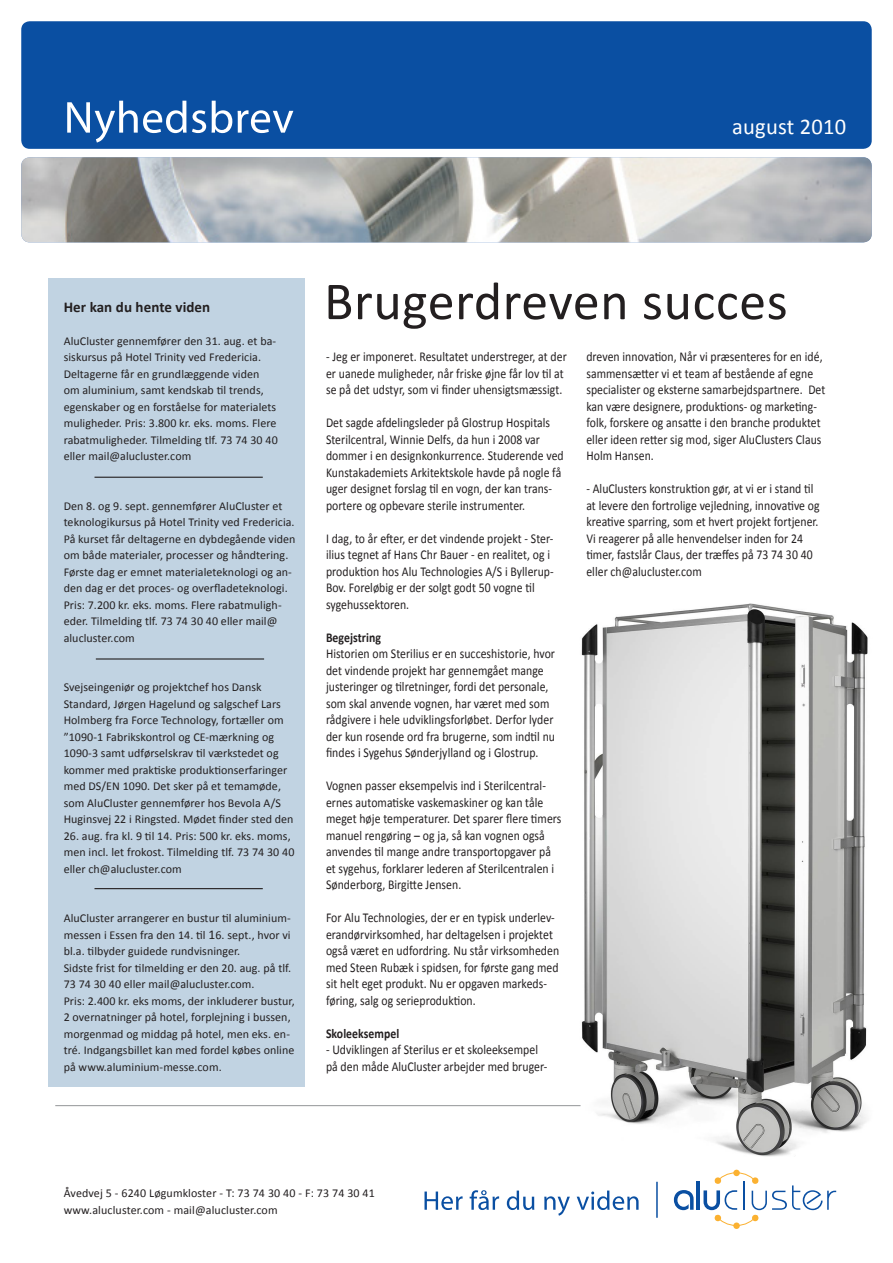
<style>
.page{position:relative;width:893px;height:1263px;background:#fff}
.page>*{position:absolute;margin:0;border:0;box-sizing:border-box;transform-origin:0 0}
.Underrubrik{font:54px "Calibri";letter-spacing:.01em;color:#231f20}
.Rubrik{font:22.5px "Calibri";letter-spacing:.01em;color:#fff}
.brødtekst{font:700 15px "Calibri";letter-spacing:.005em;color:#231f20}
.brødtekst-2{font:13.5px/16.5px "Calibri";letter-spacing:.005em;color:#231f20;scale:.87 1}
.brødtekst-3{font:700 13.5px "Calibri";letter-spacing:.005em;color:#231f20;scale:.87 1}
.brødtekst-4{font:12px/16.5px "Calibri";letter-spacing:.005em;color:#231f20}
.s1{font-size:13.5px}
</style>
<div class="page">
<img style="left:549px;top:603px;width:319px;height:568px">
<div style="left:21px;top:21px;width:851px;height:128px;background:#0a4fa2;border-radius:9px"></div>
<img style="left:21px;top:157px;width:851px;height:85px">
<svg style="left:67px;top:101px;width:226px;height:42px"></svg>
<svg style="left:424px;top:1190px;width:215px;height:26px"></svg>
<hr style="left:656px;top:1182px;width:2px;height:36px;background:#0a4fa2">
<hr style="left:55px;top:1105px;width:526px;height:1px;background:#939598">
<div style="left:733px;top:1170px;width:7px;height:6px;background:#fbb131;border-radius:50%"></div>
<div style="left:733px;top:1222px;width:7px;height:7px;background:#fbb131;border-radius:50%"></div>
<svg style="left:674px;top:1190px;width:20px;height:20px"></svg>
<hr style="left:697px;top:1181px;width:3px;height:29px;background:#0a4fa2">
<svg style="left:703px;top:1172px;width:133px;height:54px"></svg>
<div style="left:48px;top:279px;width:257px;height:808px;background:#c1d3e2"></div>
<hr style="left:94px;top:477px;width:169px;height:1px;background:#231f20">
<hr style="left:94px;top:888px;width:169px;height:1px;background:#231f20">
<hr style="left:96px;top:658px;width:168px;height:1px;background:#231f20">
<p class="Rubrik" style="left:732px;top:112px;width:116px">august 2010</p>
<p class="brødtekst" style="left:64px;top:297px;width:148px">Her kan du hente viden</p>
<p class="brødtekst-4" style="left:64px;top:332px;width:214px">AluCluster gennemfører den 31. aug. et ba&shy;siskursus på Hotel Trinity ved Fredericia.</p>
<p class="brødtekst-4" style="left:64px;top:365px;width:216px">Deltagerne får en grundlæggende viden om aluminium, samt kendskab til trends, egenskaber og en forståelse for materialets muligheder. Pris: 3.800 kr. eks. moms. Flere rabatmuligheder. Tilmelding tlf. 73 74 30 40 eller mail@alucluster.com</p>
<p class="brødtekst-4" style="left:64px;top:497px;width:232px">Den 8. og 9. sept. gennemfører AluCluster et teknologikursus på Hotel Trinity ved Fredericia.</p>
<p class="brødtekst-4" style="left:64px;top:530px;width:233px">På kurset får deltagerne en dybdegående viden om både materialer, processer og håndtering.<br>Første dag er emnet materialeteknologi og an&shy;den dag er det proces- og overfladeteknologi.</p>
<p class="brødtekst-4" style="left:64px;top:596px;width:219px">Pris: 7.200 kr. eks. moms. Flere rabatmuligh&shy;eder. Tilmelding tlf. 73 74 30 40 eller mail@ alucluster.com</p>
<p class="brødtekst-4" style="left:64px;top:679px;width:231px">Svejseingeniør og projektchef hos Dansk Standard, Jørgen Hagelund og salgschef Lars Holmberg fra Force Technology, fortæller om ”1090-1 Fabrikskontrol og CE-mærkning og 1090-3 samt udførselskrav til værkstedet og kommer med praktiske produktionserfaringer med DS/EN 1090. Det sker på et temamøde, som AluCluster gennemfører hos Bevola A/S Huginsvej 22 i Ringsted. Mødet finder sted den</p>
<p class="brødtekst-4" style="left:64px;top:827px;width:232px">26. aug. fra kl. 9 til 14. Pris: 500 kr. eks. moms, men incl. let frokost. Tilmelding tlf. 73 74 30 40 eller ch@alucluster.com</p>
<p class="brødtekst-4" style="left:64px;top:910px;width:228px;text-align:justify">AluCluster arrangerer en bustur til aluminium&shy;messen i Essen fra den 14. til <span class="s1">1</span>6. sept., hvor vi bl.a. tilbyder guidede rundvisninger.</p>
<p class="brødtekst-4" style="left:64px;top:959px;width:229px">Sidste frist for tilmelding er den 20. aug. på tlf.<br>73 74 30 40 eller mail@alucluster.com.</p>
<p class="brødtekst-4" style="left:64px;top:992px;width:232px">Pris: 2.400 kr. eks moms, der inkluderer bustur, 2 overnatninger på hotel, forplejning i bussen, morgenmad og middag på hotel, men eks. en&shy;tré. Indgangsbillet kan med fordel købes online på www.aluminium-messe.com.</p>
<p class="Underrubrik" style="left:324px;top:267px;width:465px">Brugerdreven succes</p>
<p class="brødtekst-2" style="left:326px;top:348px;width:278px">- Jeg er imponeret. Resultatet understreger, at der er uanede muligheder, når friske øjne får lov til at se på det udstyr, som vi finder uhensigtsmæssigt.</p>
<p class="brødtekst-2" style="left:326px;top:414px;width:275px">Det sagde afdelingsleder på Glostrup Hospitals Sterilcentral, Winnie Delfs, da hun i 2008 var dommer i en designkonkurrence. Studerende ved Kunstakademiets Arkitektskole havde på nogle få uger designet forslag til en vogn, der kan trans&shy;portere og opbevare sterile instrumenter.</p>
<p class="brødtekst-2" style="left:326px;top:530px;width:263px">I dag, to år efter, er det vindende projekt - Ster&shy;ilius tegnet af Hans Chr Bauer - en realitet, og i produktion hos Alu Technologies A/S i Byllerup-Bov. Foreløbig er der solgt godt 50 vogne til sygehussektoren.</p>
<p class="brødtekst-3" style="left:326px;top:628px;width:65px">Begejstring</p>
<p class="brødtekst-2" style="left:326px;top:645px;width:265px">Historien om Sterilius er en succeshistorie, hvor det vindende projekt har gennemgået mange justeringer og tilretninger, fordi det personale, som skal anvende vognen, har været med som rådgivere i hele udviklingsforløbet. Derfor lyder der kun rosende ord fra brugerne, som indtil nu findes i Sygehus Sønderjylland og i Glostrup.</p>
<p class="brødtekst-2" style="left:326px;top:777px;width:272px">Vognen passer eksempelvis ind i Sterilcentral&shy;ernes automatiske vaskemaskiner og kan tåle meget høje temperaturer. Det sparer flere timers manuel rengøring – og ja, så kan vognen også anvendes til mange andre transportopgaver på et sygehus, forklarer lederen af Sterilcentralen i Sønderborg, Birgitte Jensen.</p>
<p class="brødtekst-2" style="left:326px;top:909px;width:270px">For Alu Technologies, der er en typisk underlev&shy;erandørvirksomhed, har deltagelsen i projektet også været en udfordring. Nu står virksomheden med Steen Rubæk i spidsen, for første gang med sit helt eget produkt. Nu er opgaven markeds&shy;føring, salg og serieproduktion.</p>
<p class="brødtekst-3" style="left:326px;top:1024px;width:86px">Skoleeksempel</p>
<p class="brødtekst-2" style="left:326px;top:1041px;width:256px">- Udviklingen af Sterilus er et skoleeksempel på den måde AluCluster arbejder med bruger-</p>
<p class="brødtekst-2" style="left:586px;top:348px;width:276px">dreven innovation, Når vi præsenteres for en idé, sammensætter vi et team af bestående af egne specialister og eksterne samarbejdspartnere. Det kan være designere, produktions- og marketing&shy;folk, forskere og ansatte i den branche produktet eller ideen retter sig mod, siger AluClusters Claus Holm Hansen.</p>
<p class="brødtekst-2" style="left:586px;top:480px;width:270px">- AluClusters konstruktion gør, at vi er i stand til at levere den fortrolige vejledning, innovative og kreative sparring, som et hvert projekt fortjener.<br>Vi reagerer på alle henvendelser inden for 24 timer, fastslår Claus, der træffes på 73 74 30 40 eller ch@alucluster.com</p>
<p class="brødtekst-4" style="left:64px;top:1185px;width:313px">Åvedvej 5 - 6240 Løgumkloster - T: 73 74 30 40 - F: 73 74 30 41</p>
<p class="brødtekst-4" style="left:64px;top:1202px;width:215px">www.alucluster.com - mail@alucluster.com</p>
</div>
